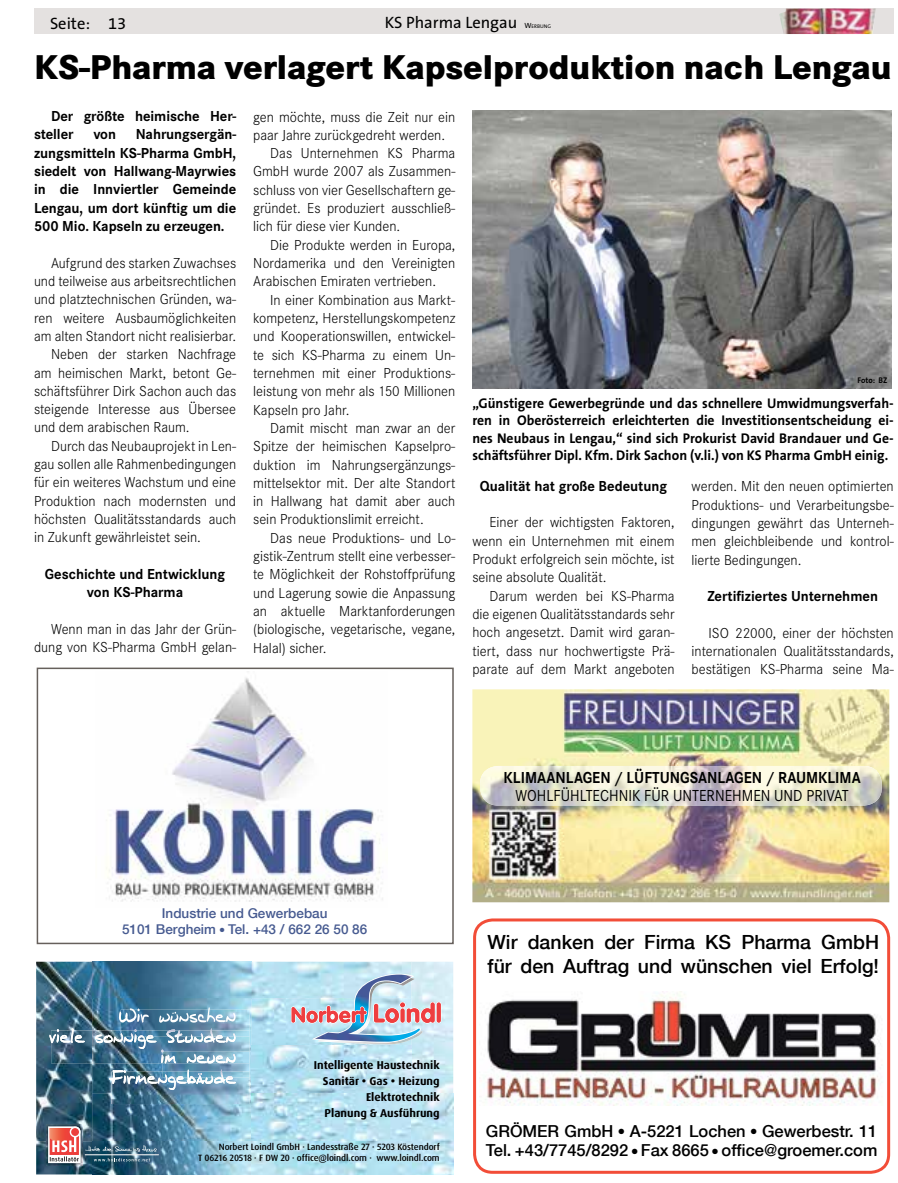
<style>
.page{position:relative;width:898px;height:1183px;background:#fff}
.page>*{position:absolute;margin:0;border:0;box-sizing:border-box;transform-origin:0 0}
.t1{font:800 35.7px "Corporate S";color:#000}
.t2{font:500 19.5px/23.4px "Helvetica Neue";color:#000}
.t3{font:500 16.5px/19.8px "Helvetica Neue";color:#000}
.t4{font:700 16.5px "Corporate S";color:#000;scale:.91 1}
.t5{font:16.5px "Corporate S";color:#000;scale:.91 1}
.t6{font:16.5px "Mini Thesis";color:#000}
.t7{font:300 15px/18.3px "Corporate S";color:#000;text-align:justify}
.t8{font:700 15px/18.3px "Corporate S";letter-spacing:-.005em;color:#000}
.t9{font:700 14.1px/17px "Mini Thesis";color:#000;text-align:justify}
.t10{font:500 13.5px/16.2px "Helvetica Neue";color:#465a90;text-align:center}
.t11{font:700 11.4px/15.9px "Dax Pro";color:#000;text-align:right}
.t12{font:500 9.15px/10.9px "Dax Pro";letter-spacing:-.01em;color:#000;text-align:right}
.t13{font:700 8.25px "Mini Thesis";color:#000;scale:.96 1}
.s1{font-size:7.5px}
.s2{font-size:5.25px}
</style>
<div class="page">
<div style="left:34px;top:9px;width:859px;height:25px;background:#e4e1e0"></div>
<img style="left:779px;top:9px;width:96px;height:25px">
<img style="left:472px;top:111px;width:419px;height:277px">
<img style="left:472px;top:689px;width:416px;height:213px">
<img style="left:480px;top:765px;width:401px;height:40px">
<div style="left:473px;top:918px;width:416px;height:255px;border:3px solid #f24d38;border-radius:18px"></div>
<img style="left:485px;top:991px;width:396px;height:114px">
<div style="left:37px;top:667px;width:416px;height:276px;border:2px solid #66605c"></div>
<img style="left:106px;top:677px;width:277px;height:225px">
<img style="left:36px;top:961px;width:417px;height:213px">
<img style="left:435px;top:1001px;width:6px;height:22px">
<svg style="left:291px;top:973px;width:144px;height:69px;background:#b6c9da"></svg>
<img style="left:358px;top:1006px;width:8px;height:16px">
<img style="left:374px;top:1003px;width:10px;height:19px">
<img style="left:385px;top:1007px;width:14px;height:15px">
<img style="left:400px;top:1002px;width:5px;height:20px">
<img style="left:421px;top:1002px;width:13px;height:20px">
<img style="left:436px;top:1002px;width:4px;height:20px;border-radius:2px">
<img style="left:236px;top:1077px;width:13px;height:6px">
<svg style="left:109px;top:1069px;width:127px;height:20px"></svg>
<img style="left:163px;top:1062px;width:86px;height:15px">
<img style="left:165px;top:1069px;width:58px;height:8px">
<img style="left:235px;top:1036px;width:14px;height:26px">
<img style="left:235px;top:1009px;width:15px;height:27px">
<img style="left:235px;top:1030px;width:14px;height:6px">
<img style="left:49px;top:1006px;width:186px;height:57px">
<hr style="left:85px;top:1154px;width:73px;height:1px;background:#fff">
<img style="left:46px;top:1124px;width:36px;height:40px">
<svg style="left:48px;top:1125px;width:109px;height:37px;background:#707584"></svg>
<p class="t6" style="left:50px;top:15px;width:42px">Seite:</p>
<p class="t6" style="left:121px;top:15px;width:20px">13</p>
<p class="t6" style="left:385px;top:14px;width:168px">KS Pharma Lengau <span class="s1">W</span><span class="s2">ERBUNG</span></p>
<p class="t6" style="left:63px;top:15px;width:65px">Seite: 13</p>
<h1 class="t1" style="left:34px;top:45px;width:858px">KS-Pharma verlagert Kapselproduktion nach Lengau</h1>
<p class="t8" style="left:34px;top:107px;width:203px;text-indent:17px">Der größte heimische Her&shy;steller</p>
<p class="t8" style="left:34px;top:125px;width:203px;text-align:justify;text-indent:102px">Nahrungsergän&shy;zungsmitteln KS-Pharma GmbH, siedelt von Hallwang-Mayrwies in die Innviertler Gemeinde Lengau, um dort künftig um die 500 Mio. Kapseln zu erzeugen.</p>
<p class="t7" style="left:51px;top:254px;width:186px">Aufgrund des starken Zuwachses</p>
<p class="t7" style="left:34px;top:272px;width:203px">und teilweise aus arbeitsrechtlichen</p>
<p class="t7" style="left:34px;top:290px;width:203px">und platztechnischen Gründen, wa-</p>
<p class="t7" style="left:34px;top:308px;width:203px">ren weitere Ausbaumöglichkeiten</p>
<p class="t7" style="left:34px;top:327px;width:203px">am alten Standort nicht realisierbar.</p>
<p class="t7" style="left:51px;top:345px;width:186px">Neben der starken Nachfrage</p>
<p class="t7" style="left:34px;top:363px;width:203px">am heimischen Markt, betont Ge-</p>
<p class="t7" style="left:34px;top:382px;width:203px">schäftsführer Dirk Sachon auch das</p>
<p class="t7" style="left:34px;top:400px;width:203px">steigende Interesse aus Übersee</p>
<p class="t7" style="left:34px;top:418px;width:157px">und dem arabischen Raum.</p>
<p class="t7" style="left:51px;top:437px;width:186px">Durch das Neubauprojekt in Len-</p>
<p class="t7" style="left:34px;top:455px;width:203px">gau sollen alle Rahmenbedingungen</p>
<p class="t7" style="left:34px;top:473px;width:203px">für ein weiteres Wachstum und eine</p>
<p class="t7" style="left:34px;top:491px;width:203px">Produktion nach modernsten und</p>
<p class="t7" style="left:34px;top:510px;width:203px">höchsten Qualitätsstandards auch</p>
<p class="t7" style="left:34px;top:528px;width:168px">in Zukunft gewährleistet sein.</p>
<p class="t8" style="left:45px;top:565px;width:182px;text-align:center">Geschichte und Entwicklung von KS-Pharma</p>
<p class="t7" style="left:34px;top:620px;width:203px;text-align:right">Wenn man in das Jahr der Grün&shy;dung von KS-Pharma GmbH gelan-</p>
<p class="t8" style="left:93px;top:125px;width:24px">von</p>
<p class="t7" style="left:253px;top:108px;width:203px">gen möchte, muss die Zeit nur ein</p>
<p class="t7" style="left:253px;top:126px;width:193px">paar Jahre zurückgedreht werden.</p>
<p class="t7" style="left:270px;top:144px;width:186px">Das Unternehmen KS Pharma</p>
<p class="t7" style="left:253px;top:163px;width:203px">GmbH wurde 2007 als Zusammen-</p>
<p class="t7" style="left:253px;top:181px;width:203px">schluss von vier Gesellschaftern ge-</p>
<p class="t7" style="left:253px;top:199px;width:203px">gründet. Es produziert ausschließ-</p>
<p class="t7" style="left:253px;top:217px;width:148px">lich für diese vier Kunden.</p>
<p class="t7" style="left:270px;top:236px;width:186px">Die Produkte werden in Europa,</p>
<p class="t7" style="left:253px;top:254px;width:203px">Nordamerika und den Vereinigten</p>
<p class="t7" style="left:253px;top:272px;width:184px">Arabischen Emiraten vertrieben.</p>
<p class="t7" style="left:270px;top:291px;width:186px">In einer Kombination aus Markt-</p>
<p class="t7" style="left:253px;top:309px;width:203px">kompetenz, Herstellungskompetenz</p>
<p class="t7" style="left:253px;top:327px;width:203px">und Kooperationswillen, entwickel-</p>
<p class="t7" style="left:253px;top:346px;width:203px">te sich KS-Pharma zu einem Un-</p>
<p class="t7" style="left:253px;top:364px;width:203px">ternehmen mit einer Produktions-</p>
<p class="t7" style="left:253px;top:382px;width:203px">leistung von mehr als 150 Millionen</p>
<p class="t7" style="left:253px;top:400px;width:98px">Kapseln pro Jahr.</p>
<p class="t7" style="left:270px;top:419px;width:186px">Damit mischt man zwar an der</p>
<p class="t7" style="left:253px;top:437px;width:203px">Spitze der heimischen Kapselpro-</p>
<p class="t7" style="left:253px;top:455px;width:203px">duktion im Nahrungsergänzungs-</p>
<p class="t7" style="left:253px;top:474px;width:203px">mittelsektor mit. Der alte Standort</p>
<p class="t7" style="left:253px;top:492px;width:203px">in Hallwang hat damit aber auch</p>
<p class="t7" style="left:253px;top:510px;width:172px">sein Produktionslimit erreicht.</p>
<p class="t7" style="left:270px;top:529px;width:186px">Das neue Produktions- und Lo-</p>
<p class="t7" style="left:253px;top:547px;width:203px">gistik-Zentrum stellt eine verbesser-</p>
<p class="t7" style="left:253px;top:565px;width:203px">te Möglichkeit der Rohstoffprüfung</p>
<p class="t7" style="left:253px;top:583px;width:203px">und Lagerung sowie die Anpassung</p>
<p class="t7" style="left:253px;top:602px;width:203px">an aktuelle Marktanforderungen</p>
<p class="t7" style="left:253px;top:620px;width:203px">(biologische, vegetarische, vegane,</p>
<p class="t7" style="left:253px;top:638px;width:75px">Halal) sicher.</p>
<p class="t13" style="left:857px;top:376px;width:33px">Foto: BZ</p>
<p class="t9" style="left:472px;top:395px;width:422px">„Günstigere Gewerbegründe und das schnellere Umwidmungsverfah&shy;ren in Oberösterreich erleichterten die Investitionsentscheidung ei&shy;nes Neubaus in Lengau,“ sind sich Prokurist David Brandauer und Ge&shy;schäftsführer Dipl. Kfm. Dirk Sachon (v.li.) von KS Pharma GmbH einig.</p>
<p class="t8" style="left:479px;top:477px;width:189px">Qualität hat große Bedeutung</p>
<p class="t7" style="left:472px;top:513px;width:203px;text-indent:17px">Einer der wichtigsten Faktoren, wenn ein Unternehmen mit einem Produkt erfolgreich sein möchte, ist seine absolute Qualität.</p>
<p class="t7" style="left:472px;top:586px;width:203px;text-indent:17px">Darum werden bei KS-Pharma die eigenen Qualitätsstandards sehr hoch angesetzt. Damit wird garan&shy;tiert, dass nur hochwertigste Prä&shy;parate auf dem Markt angeboten</p>
<p class="t7" style="left:691px;top:477px;width:203px">werden. Mit den neuen optimierten Produktions- und Verarbeitungsbe&shy;dingungen gewährt das Unterneh&shy;men gleichbleibende und kontrol&shy;lierte Bedingungen.</p>
<p class="t8" style="left:707px;top:587px;width:172px">Zertifiziertes Unternehmen</p>
<p class="t7" style="left:691px;top:623px;width:203px;text-indent:17px">ISO 22000, einer der höchsten internationalen Qualitätsstandards, bestätigen KS-Pharma seine Ma-</p>
<p class="t4" style="left:503px;top:767px;width:394px">KLIMAANLAGEN / LÜFTUNGSANLAGEN / RAUMKLIMA</p>
<p class="t5" style="left:515px;top:786px;width:367px">WOHLFÜHLTECHNIK FÜR UNTERNEHMEN UND PRIVAT</p>
<p class="t10" style="left:122px;top:904px;width:247px">Industrie und Gewerbebau<br>5101 Bergheim ● Tel. +43 / 662 26 50 86</p>
<p class="t11" style="left:314px;top:1057px;width:127px">Intelligente Haustechnik<br>Sanitär • Gas • Heizung<br>Elektrotechnik<br>Planung &amp; Ausführung</p>
<p class="t12" style="left:198px;top:1141px;width:243px">Norbert Loindl GmbH · Landesstraße 27 · 5203 Köstendorf<br>T 06216 20518 · F DW 20 · office@loindl.com · www.loindl.com</p>
<h2 class="t2" style="left:487px;top:930px;width:393px">Wir danken der Firma KS Pharma GmbH für den Auftrag und wünschen viel Erfolg!</h2>
<p class="t3" style="left:485px;top:1120px;width:393px">GRÖMER GmbH ● A-5221 Lochen ● Gewerbestr. 11<br>Tel. +43/7745/8292 ● Fax 8665 ● office@groemer.com</p>
</div>
